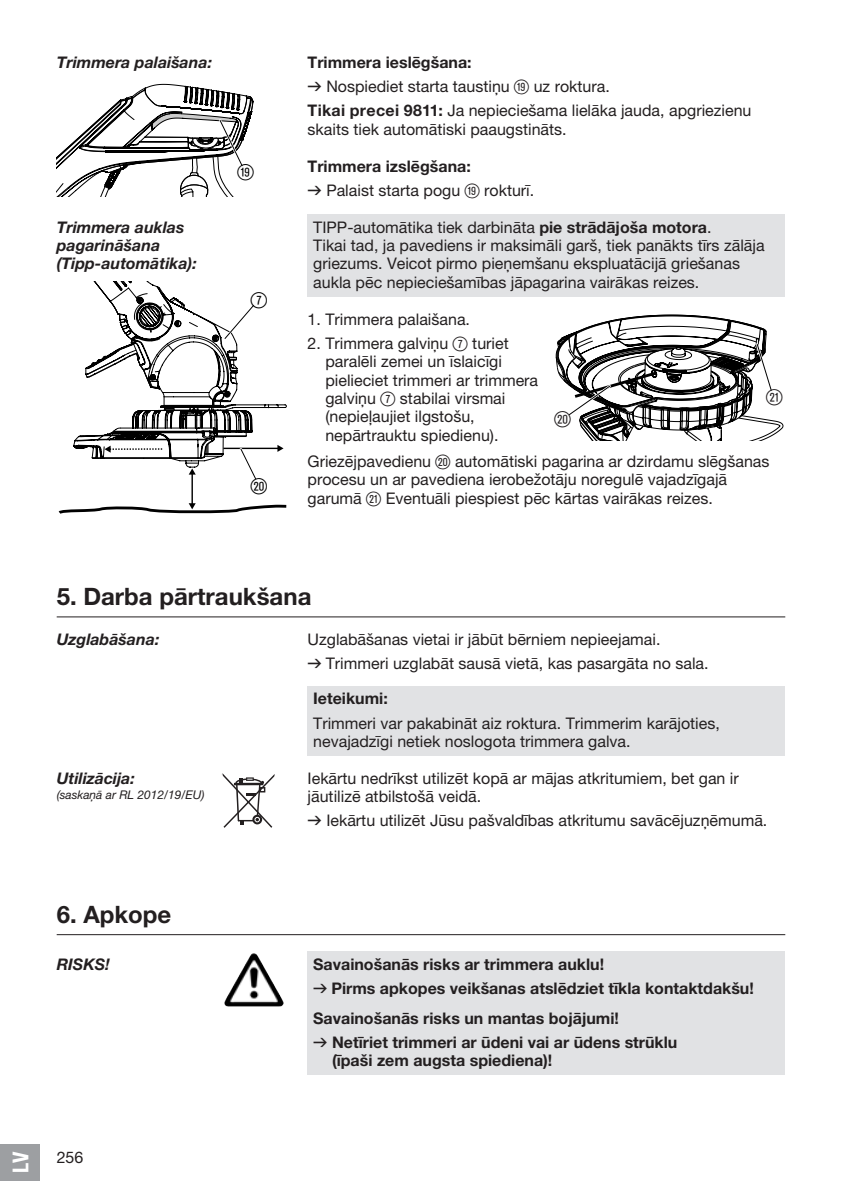
<style>
.page{position:relative;width:842px;height:1191px;background:#fff}
.page>*{position:absolute;margin:0;border:0;box-sizing:border-box;transform-origin:0 0}
.t1{font:700 24px "GARDENA Pro";color:#231f20}
.t2{font:22px "Ziffernim Kreisund Quadrat BQ";color:#000}
.t3{font:22px "Ziffernim Kreisund Quadrat BQ";color:#231f20}
.t4{font:22px "GARDENA Pro Bo Cond";color:#fff}
.t5{font:16px/18.4px "GARDENA Pro";color:#231f20}
.t6{font:700 16px/24px "GARDENA Pro";color:#231f20}
.t7{font:italic 700 16px/18.4px "GARDENA Pro";color:#231f20}
.t8{font:italic 12px "GARDENA Pro";color:#231f20}
.s1{font-weight:700}
.s2{font-family:"Formdruck"}
.s3{font-family:"Ziffernim Kreisund Quadrat BQ";font-size:20px}
.s4{font-family:"Formdruck";font-weight:400}
</style>
<div class="page">
<div style="left:308px;top:214px;width:477px;height:82px;background:#e1e2e4"></div>
<svg style="left:57px;top:84px;width:197px;height:113px"></svg>
<hr style="left:191px;top:473px;width:2px;height:31px;background:#000">
<svg style="left:58px;top:503px;width:229px;height:11px"></svg>
<svg style="left:73px;top:282px;width:214px;height:215px"></svg>
<svg style="left:555px;top:314px;width:229px;height:127px"></svg>
<div style="left:308px;top:686px;width:477px;height:69px;background:#e1e2e4"></div>
<hr style="left:57px;top:616px;width:728px;height:1px;background:#231f20">
<svg style="left:222px;top:773px;width:53px;height:55px"></svg>
<div style="left:308px;top:951px;width:477px;height:123px;background:#e1e2e4"></div>
<hr style="left:57px;top:934px;width:728px;height:1px;background:#231f20">
<img style="left:224px;top:953px;width:29px;height:51px">
<div style="left:0;top:1143px;width:40px;height:37px;background:#9d9fa2"></div>
<p class="t7" style="left:57px;top:53px;width:157px">Trimmera palaišana:</p>
<p class="t7" style="left:57px;top:217px;width:142px">Trimmera auklas pagarināšana (Tipp-automātika):</p>
<h2 class="t2" style="left:238px;top:160px;width:18px">O</h2>
<h2 class="t2" style="left:251px;top:287px;width:18px">7</h2>
<h2 class="t2" style="left:251px;top:473px;width:18px">P</h2>
<p class="t5" style="left:308px;top:50px;width:445px;line-height:24px"><span class="s1">Trimmera ieslēgšana:<br></span><span class="s2">v</span> Nospiediet starta taustiņu <span class="s3">O</span> uz roktura.<br><span class="s1">Tikai precei 9811:</span> Ja nepieciešama lielāka jauda, apgriezienu</p>
<p class="t5" style="left:308px;top:120px;width:261px">skaits tiek automātiski paaugstināts.</p>
<p class="t5" style="left:308px;top:154px;width:228px;line-height:24px"><span class="s1">Trimmera izslēgšana:<br></span><span class="s2">v</span> Palaist starta pogu <span class="s3">O</span> rokturī.</p>
<p class="t5" style="left:313px;top:217px;width:453px">TIPP-automātika tiek darbināta <span class="s1">pie strādājoša motora</span>.<br>Tikai tad, ja pavediens ir maksimāli garš, tiek panākts tīrs zālāja griezums. Veicot pirmo pieņemšanu ekspluatācijā griešanas aukla pēc nepieciešamības jāpagarina vairākas reizes.</p>
<p class="t5" style="left:308px;top:309px;width:164px">1. Trimmera palaišana.</p>
<p class="t5" style="left:325px;top:334px;width:214px;text-indent:-18px">2. Trimmera galviņu <span class="s3">7</span> turiet paralēli zemei un īslaicīgi pielieciet trimmeri ar trimmera galviņu <span class="s3">7</span> stabilai virsmai (nepieļaujiet ilgstošu, nepārtrauktu spiedienu).</p>
<h2 class="t3" style="left:766px;top:385px;width:18px">A</h2>
<h2 class="t3" style="left:554px;top:406px;width:18px">P</h2>
<p class="t5" style="left:308px;top:451px;width:463px">Griezējpavedienu <span class="s3">P</span> automātiski pagarina ar dzirdamu slēgšanas procesu un ar pavediena ierobežotāju noregulē vajadzīgajā garumā <span class="s3">A</span> Eventuāli piespiest pēc kārtas vairākas reizes.</p>
<h1 class="t1" style="left:57px;top:581px;width:256px">5. Darba pārtraukšana</h1>
<p class="t7" style="left:57px;top:629px;width:104px">Uzglabāšana:</p>
<p class="t5" style="left:308px;top:627px;width:403px;line-height:24px">Uzglabāšanas vietai ir jābūt bērniem nepieejamai.<br><span class="s2">v</span> Trimmeri uzglabāt sausā vietā, kas pasargāta no sala.</p>
<p class="t6" style="left:313px;top:686px;width:76px">Ieteikumi:</p>
<p class="t5" style="left:313px;top:713px;width:408px">Trimmeri var pakabināt aiz roktura. Trimmerim karājoties, nevajadzīgi netiek noslogota trimmera galva.</p>
<p class="t7" style="left:57px;top:768px;width:80px">Utilizācija:</p>
<p class="t8" style="left:57px;top:787px;width:150px">(saskaņā ar RL 2012/19/EU)</p>
<p class="t5" style="left:308px;top:768px;width:433px">Iekārtu nedrīkst utilizēt kopā ar mājas atkritumiem, bet gan ir jāutilizē atbilstošā veidā.</p>
<p class="t5" style="left:308px;top:811px;width:461px"><span class="s2">v</span> Iekārtu utilizēt Jūsu pašvaldības atkritumu savācējuzņēmumā.</p>
<h1 class="t1" style="left:57px;top:899px;width:116px">6. Apkope</h1>
<p class="t7" style="left:57px;top:954px;width:55px">RISKS!</p>
<p class="t6" style="left:313px;top:951px;width:442px">Savainošanās risks ar trimmera auklu!<br><span class="s4">v</span> Pirms apkopes veikšanas atslēdziet tīkla kontaktdakšu!</p>
<p class="t6" style="left:313px;top:1005px;width:366px">Savainošanās risks un mantas bojājumi!<br><span class="s4">v</span> Netīriet trimmeri ar ūdeni vai ar ūdens strūklu</p>
<p class="t6" style="left:332px;top:1048px;width:222px">(īpaši zem augsta spiediena)!</p>
<h2 class="t4" style="left:7px;top:1172px;width:23px;rotate:-90deg">LV</h2>
<p class="t5" style="left:57px;top:1147px;width:28px">256</p>
</div>
